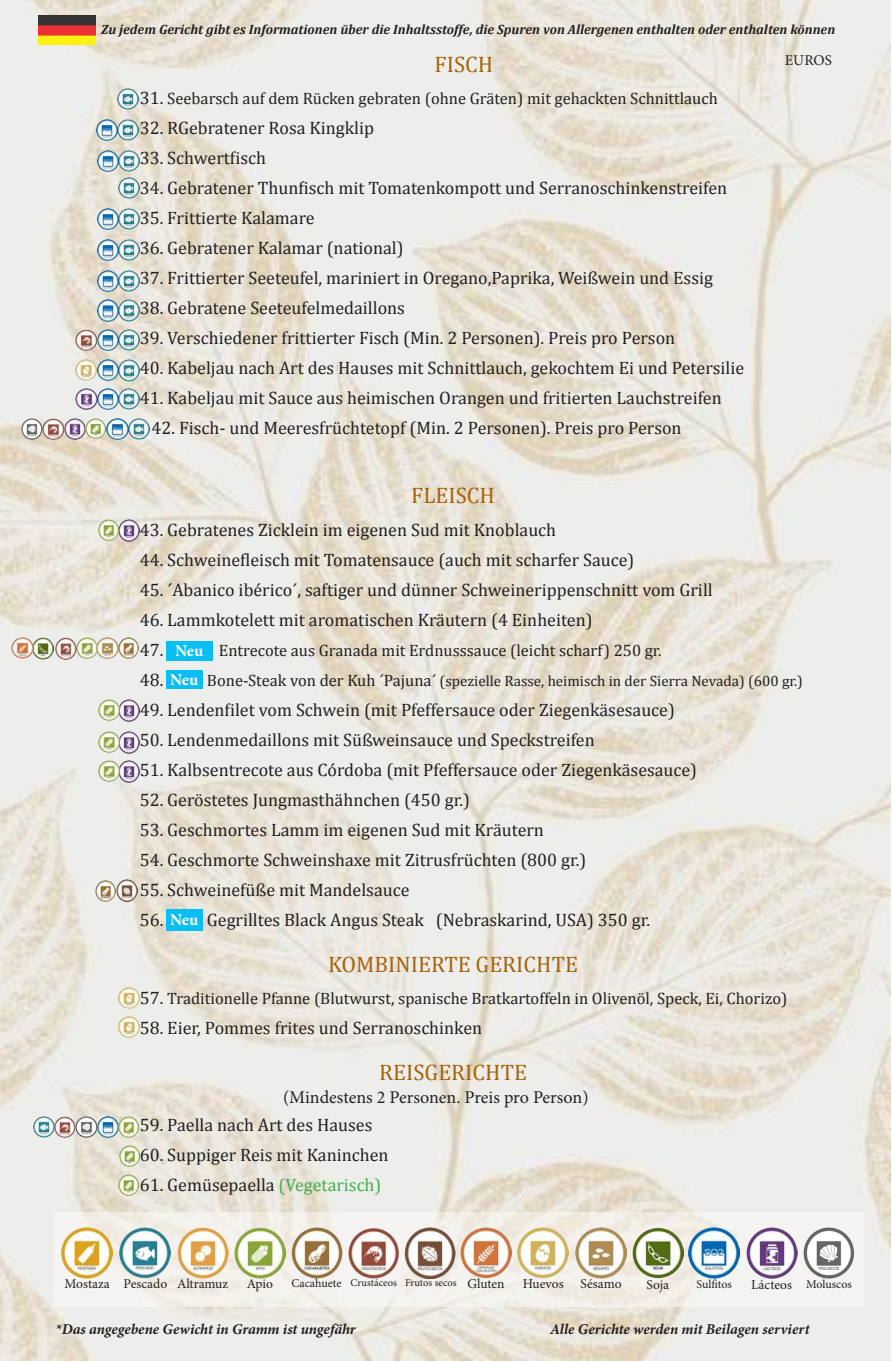
<style>
.page{position:relative;width:893px;height:1361px;background:#fff}
.page>*{position:absolute;margin:0;border:0;box-sizing:border-box;transform-origin:0 0}
.t1{font:22.5px "Cambria Math";color:#a7630b}
.t2{font:18px/30px "Cambria";color:#231f20}
.t3{font:18px "Minion Pro";letter-spacing:-.005em;color:#231f20}
.t4{font:16.5px "Cambria";color:#231f20}
.t5{font:700 16.5px "Minion Pro";color:#fff}
.t6{font:15px "Cambria";color:#231f20}
.t7{font:italic 700 15px "Minion Pro";color:#231f20}
.t8{font:15px "Minion Pro";color:#231f20}
.t9{font:italic 700 13.5px "Cambria";color:#231f20}
.t10{font:13.5px "Minion Pro";color:#231f20}
.t11{font:12px "Minion Pro";color:#231f20}
.t12{font:10.5px "Minion Pro";color:#231f20}
.s1{font-size:18px}
.s2{font-family:"Minion Pro";font-weight:700;font-size:16.5px;color:#fff}
.s3{font-size:16.5px}
.s4{color:#40ae49}
.s5{font-size:12px}
.s6{font-size:13.5px}
</style>
<div class="page">
<img style="left:0;top:0;width:891px;height:1361px">
<svg style="left:54px;top:1213px;width:809px;height:94px;fill:#f5f2ee"></svg>
<img style="left:177px;top:1227px;width:51px;height:51px">
<img style="left:234px;top:1227px;width:51px;height:51px">
<img style="left:291px;top:1227px;width:51px;height:51px">
<img style="left:348px;top:1227px;width:51px;height:51px">
<img style="left:405px;top:1227px;width:51px;height:51px">
<img style="left:460px;top:1227px;width:52px;height:51px">
<img style="left:518px;top:1227px;width:51px;height:51px">
<img style="left:803px;top:1227px;width:51px;height:51px">
<img style="left:62px;top:1227px;width:51px;height:51px">
<img style="left:120px;top:1227px;width:51px;height:51px">
<img style="left:576px;top:1227px;width:51px;height:51px">
<img style="left:632px;top:1227px;width:51px;height:51px">
<img style="left:689px;top:1227px;width:51px;height:51px">
<img style="left:746px;top:1227px;width:51px;height:51px">
<img style="left:117px;top:88px;width:22px;height:21px">
<img style="left:96px;top:119px;width:43px;height:22px">
<img style="left:97px;top:150px;width:43px;height:22px">
<img style="left:97px;top:208px;width:43px;height:22px">
<img style="left:97px;top:239px;width:43px;height:21px">
<img style="left:97px;top:270px;width:43px;height:22px">
<img style="left:97px;top:300px;width:43px;height:21px">
<img style="left:76px;top:329px;width:64px;height:21px">
<img style="left:76px;top:360px;width:64px;height:21px">
<img style="left:76px;top:388px;width:64px;height:22px">
<img style="left:22px;top:418px;width:127px;height:21px">
<img style="left:118px;top:178px;width:22px;height:21px">
<img style="left:98px;top:520px;width:42px;height:21px">
<img style="left:99px;top:700px;width:41px;height:21px">
<img style="left:99px;top:732px;width:41px;height:21px">
<img style="left:99px;top:761px;width:41px;height:21px">
<img style="left:95px;top:880px;width:43px;height:21px">
<img style="left:118px;top:987px;width:21px;height:21px">
<img style="left:118px;top:1016px;width:21px;height:21px">
<img style="left:33px;top:1116px;width:106px;height:22px">
<img style="left:119px;top:1146px;width:21px;height:20px">
<img style="left:118px;top:1175px;width:21px;height:20px">
<div style="left:166px;top:641px;width:47px;height:19px;background:#09bef2"></div>
<div style="left:166px;top:670px;width:37px;height:19px;background:#09bef2"></div>
<div style="left:166px;top:909px;width:37px;height:22px;background:#09bef2"></div>
<img style="left:56px;top:638px;width:83px;height:21px">
<img style="left:12px;top:637px;width:42px;height:22px">
<img style="left:38px;top:16px;width:58px;height:28px">
<p class="t9" style="left:101px;top:19px;width:736px">Zu jedem Gericht gibt es Informationen über die Inhaltsstoffe, die Spuren von Allergenen enthalten oder enthalten können</p>
<p class="t1" style="left:435px;top:51px;width:60px">FISCH</p>
<p class="t8" style="left:785px;top:50px;width:49px">EUROS</p>
<p class="t4" style="left:140px;top:89px;width:580px"><span class="s1">31.</span> Seebarsch auf dem Rücken gebraten (ohne Gräten) mit gehackten Schnittlauch</p>
<p class="t2" style="left:140px;top:113px;width:236px">32. RGebratener Rosa Kingklip</p>
<p class="t2" style="left:140px;top:143px;width:128px">33. Schwertfisch</p>
<p class="t2" style="left:140px;top:173px;width:589px">34. Gebratener Thunfisch mit Tomatenkompott und Serranoschinkenstreifen</p>
<p class="t2" style="left:140px;top:203px;width:176px">35. Frittierte Kalamare</p>
<p class="t2" style="left:140px;top:233px;width:265px">36. Gebratener Kalamar (national)</p>
<p class="t2" style="left:140px;top:263px;width:575px">37. Frittierter Seeteufel, mariniert in Oregano,Paprika, Weißwein und Essig</p>
<p class="t2" style="left:140px;top:293px;width:267px">38. Gebratene Seeteufelmedaillons</p>
<p class="t2" style="left:140px;top:323px;width:537px">39. Verschiedener frittierter Fisch (Min. 2 Personen). Preis pro Person</p>
<p class="t2" style="left:140px;top:353px;width:606px">40. Kabeljau nach Art des Hauses mit Schnittlauch, gekochtem Ei und Petersilie</p>
<p class="t2" style="left:140px;top:383px;width:583px">41. Kabeljau mit Sauce aus heimischen Orangen und fritierten Lauchstreifen</p>
<p class="t2" style="left:152px;top:413px;width:532px">42. Fisch- und Meeresfrüchtetopf (Min. 2 Personen). Preis pro Person</p>
<p class="t1" style="left:411px;top:482px;width:85px">FLEISCH</p>
<p class="t2" style="left:140px;top:515px;width:418px">43. Gebratenes Zicklein im eigenen Sud mit Knoblauch</p>
<p class="t2" style="left:140px;top:545px;width:496px">44. Schweinefleisch mit Tomatensauce (auch mit scharfer Sauce)</p>
<p class="t2" style="left:140px;top:575px;width:574px">45. ´Abanico ibérico´, saftiger und dünner Schweinerippenschnitt vom Grill</p>
<p class="t2" style="left:140px;top:605px;width:454px">46. Lammkotelett mit aromatischen Kräutern (4 Einheiten)<br>47.</p>
<p class="t4" style="left:219px;top:641px;width:444px">Entrecote aus Granada mit Erdnusssauce (leicht scharf) 250 gr.</p>
<p class="t5" style="left:175px;top:639px;width:30px">Neu</p>
<p class="t2" style="left:140px;top:665px;width:60px">48. <span class="s2">Neu</span></p>
<p class="t6" style="left:207px;top:672px;width:597px"><span class="s3">Bone-Steak von der Kuh ´Pajuna´</span> (spezielle Rasse, heimisch in der Sierra Nevada) (600 gr.)</p>
<p class="t2" style="left:140px;top:695px;width:537px">49. Lendenfilet vom Schwein (mit Pfeffersauce oder Ziegenkäsesauce)</p>
<p class="t2" style="left:140px;top:725px;width:457px">50. Lendenmedaillons mit Süßweinsauce und Speckstreifen</p>
<p class="t2" style="left:140px;top:755px;width:559px">51. Kalbsentrecote aus Córdoba (mit Pfeffersauce oder Ziegenkäsesauce)</p>
<p class="t2" style="left:140px;top:785px;width:332px">52. Geröstetes Jungmasthähnchen (450 gr.)</p>
<p class="t2" style="left:140px;top:815px;width:406px">53. Geschmortes Lamm im eigenen Sud mit Kräutern</p>
<p class="t2" style="left:140px;top:845px;width:448px">54. Geschmorte Schweinshaxe mit Zitrusfrüchten (800 gr.)</p>
<p class="t2" style="left:140px;top:875px;width:271px">55. Schweinefüße mit Mandelsauce</p>
<p class="t2" style="left:140px;top:905px;width:60px">56. <span class="s2">Neu</span></p>
<p class="t2" style="left:207px;top:905px;width:445px">Gegrilltes Black Angus Steak (Nebraskarind, USA) 350 gr.</p>
<p class="t1" style="left:328px;top:951px;width:251px">KOMBINIERTE GERICHTE</p>
<p class="t4" style="left:140px;top:988px;width:649px"><span class="s1">57.</span> Traditionelle Pfanne (Blutwurst, spanische Bratkartoffeln in Olivenöl, Speck, Ei, Chorizo)</p>
<p class="t2" style="left:140px;top:1012px;width:344px">58. Eier, Pommes frites und Serranoschinken</p>
<p class="t1" style="left:379px;top:1059px;width:149px">REISGERICHTE</p>
<p class="t3" style="left:283px;top:1085px;width:307px">(Mindestens 2 Personen. Preis pro Person)</p>
<p class="t2" style="left:140px;top:1109px;width:234px">59. Paella nach Art des Hauses</p>
<p class="t2" style="left:140px;top:1139px;width:250px">60. Suppiger Reis mit Kaninchen</p>
<p class="t2" style="left:140px;top:1169px;width:243px">61. Gemüsepaella <span class="s4">(Vegetarisch)</span></p>
<p class="t10" style="left:65px;top:1275px;width:165px">Mostaza Pescado Altramuz</p>
<p class="t10" style="left:247px;top:1275px;width:28px">Apio</p>
<p class="t12" style="left:291px;top:1275px;width:215px"><span class="s5">Cacahuete</span> Crustáceos Frutos secos <span class="s6">Gluten</span></p>
<p class="t10" style="left:523px;top:1275px;width:42px">Huevos</p>
<p class="t10" style="left:580px;top:1275px;width:43px">Sésamo</p>
<p class="t10" style="left:646px;top:1275px;width:24px">Soja</p>
<p class="t11" style="left:696px;top:1275px;width:37px">Sulfitos</p>
<p class="t11" style="left:751px;top:1276px;width:102px"><span class="s6">Lácteos</span> Moluscos</p>
<p class="t7" style="left:55px;top:1318px;width:302px">*Das angegebene Gewicht in Gramm ist ungefähr</p>
<p class="t7" style="left:550px;top:1318px;width:261px">Alle Gerichte werden mit Beilagen serviert</p>
</div>
